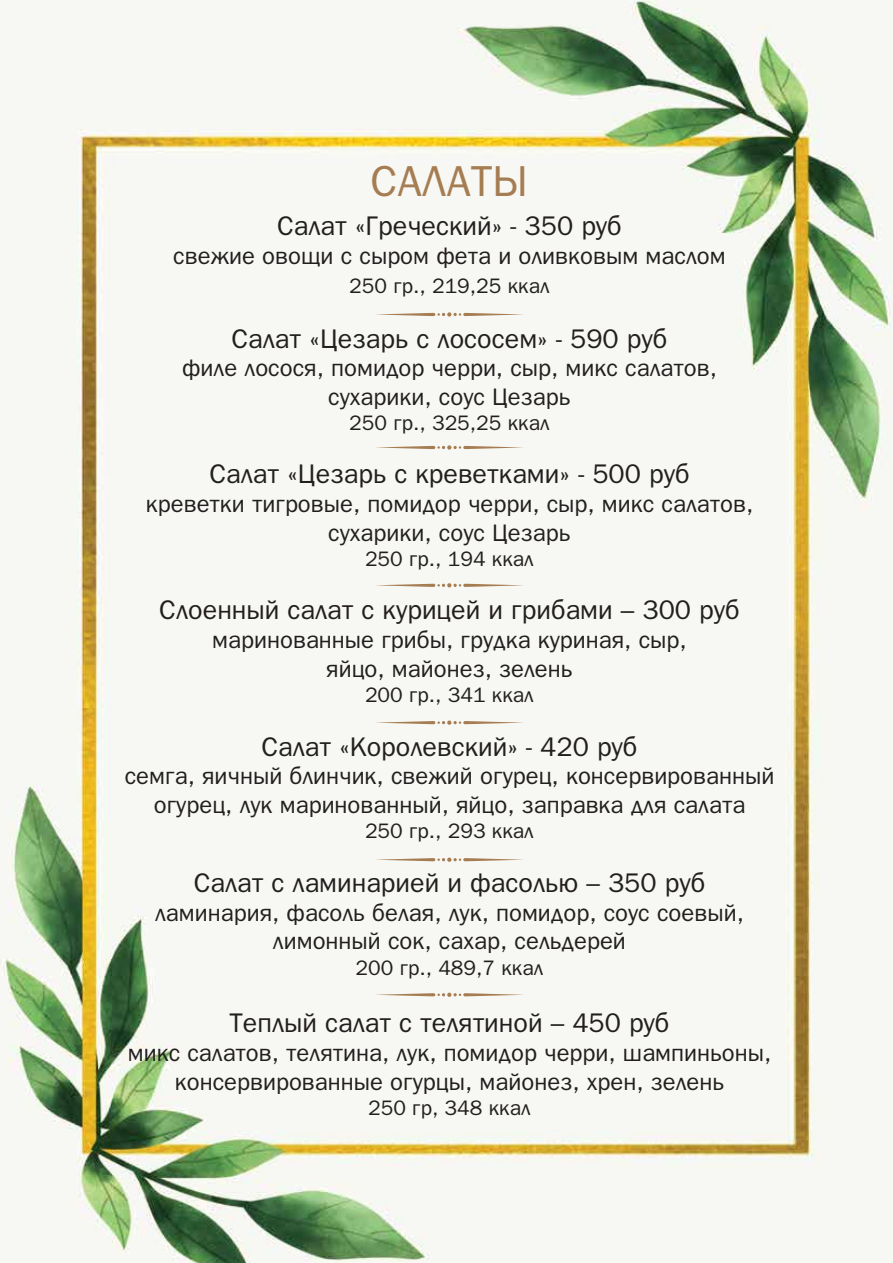
<style>
.page{position:relative;width:893px;height:1263px;background:#fff}
.page>*{position:absolute;margin:0;border:0;box-sizing:border-box;transform-origin:0 0}
.t1{font:43.5px "Bloknot";color:#a67c52}
.t2{font:27px "Bloknot";color:#231f20}
.t3{font:24px/28.8px "Bloknot";color:#231f20;text-align:center}
.t4{font:21px "Bloknot";color:#231f20}
</style>
<div class="page">
<img style="left:0;top:0;width:893px;height:1263px">
<svg style="left:374px;top:312px;width:150px;height:5px"></svg>
<svg style="left:374px;top:445px;width:150px;height:5px"></svg>
<svg style="left:374px;top:583px;width:150px;height:4px"></svg>
<svg style="left:374px;top:720px;width:150px;height:5px"></svg>
<svg style="left:374px;top:857px;width:150px;height:5px"></svg>
<svg style="left:374px;top:993px;width:150px;height:4px"></svg>
<h1 class="t1" style="left:371px;top:158px;width:159px">САЛАТЫ</h1>
<p class="t2" style="left:277px;top:212px;width:346px">Салат «Греческий» - 350 руб</p>
<p class="t3" style="left:173px;top:245px;width:554px">свежие овощи с сыром фета и оливковым маслом</p>
<p class="t4" style="left:349px;top:275px;width:202px">250 гр., 219,25 ккал</p>
<p class="t2" style="left:231px;top:324px;width:437px">Салат «Цезарь с лососем» - 590 руб</p>
<p class="t3" style="left:182px;top:357px;width:536px">филе лосося, помидор черри, сыр, микс салатов, сухарики, соус Цезарь</p>
<p class="t4" style="left:349px;top:412px;width:202px">250 гр., 325,25 ккал</p>
<p class="t2" style="left:209px;top:459px;width:482px">Салат «Цезарь с креветками» - 500 руб</p>
<p class="t3" style="left:146px;top:493px;width:609px">креветки тигровые, помидор черри, сыр, микс салатов, сухарики, соус Цезарь</p>
<p class="t4" style="left:365px;top:547px;width:170px">250 гр., 194 ккал</p>
<p class="t2" style="left:159px;top:595px;width:582px">Слоенный салат с курицей и грибами – 300 руб</p>
<p class="t3" style="left:212px;top:629px;width:476px">маринованные грибы, грудка куриная, сыр, яйцо, майонез, зелень</p>
<p class="t4" style="left:365px;top:683px;width:170px">200 гр., 341 ккал</p>
<p class="t2" style="left:261px;top:732px;width:378px">Салат «Королевский» - 420 руб</p>
<p class="t3" style="left:125px;top:765px;width:651px">семга, яичный блинчик, свежий огурец, консервированный огурец, лук маринованный, яйцо, заправка для салата</p>
<p class="t4" style="left:365px;top:820px;width:170px">250 гр., 293 ккал</p>
<p class="t2" style="left:194px;top:868px;width:513px">Салат с ламинарией и фасолью – 350 руб</p>
<p class="t3" style="left:155px;top:901px;width:590px">ламинария, фасоль белая, лук, помидор, соус соевый, лимонный сок, сахар, сельдерей</p>
<p class="t4" style="left:356px;top:956px;width:189px">200 гр., 489,7 ккал</p>
<p class="t2" style="left:229px;top:1008px;width:442px">Теплый салат с телятиной – 450 руб</p>
<p class="t3" style="left:128px;top:1042px;width:645px">микс салатов, телятина, лук, помидор черри, шампиньоны, консервированные огурцы, майонез, хрен, зелень</p>
<p class="t4" style="left:368px;top:1096px;width:164px">250 гр, 348 ккал</p>
</div>
